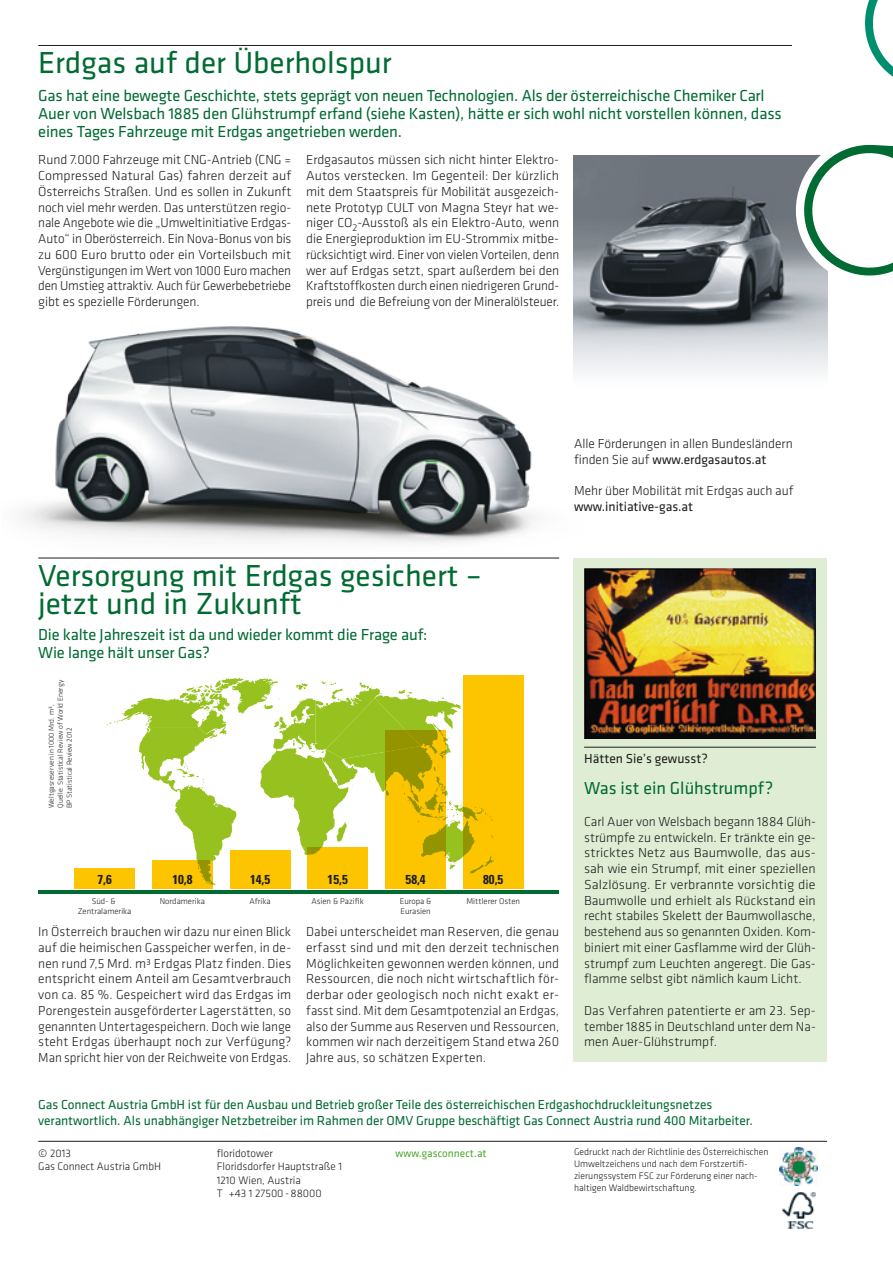
<style>
.page{position:relative;width:893px;height:1263px;background:#fff}
.page>*{position:absolute;margin:0;border:0;box-sizing:border-box;transform-origin:0 0}
.t1{font:31.5px/28.5px "Klavika";color:#006b32}
.t2{font:18px "Klavika";color:#006b32}
.t3{font:16.5px/18px "Klavika";letter-spacing:-.01em;color:#006b32}
.t4{font:300 13.5px/15.8px "Klavika";letter-spacing:-.005em;color:#1d1d1b;text-align:justify}
.t5{font:13.5px/15.8px "Klavika";letter-spacing:-.005em;color:#006b32}
.t6{font:13.5px "Klavika";color:#1d1d1b}
.t7{font:700 condensed 12.9px "Univers";color:#1d1d1b}
.t8{font:300 11.25px/13.5px "Klavika";color:#1d1d1b}
.t9{font:11.25px "Klavika";color:#50a930}
.t10{font:300 9.75px/12px "Klavika";color:#1d1d1b}
.t11{font:300 8.7px/10.4px "Klavika";color:#1d1d1b;text-align:center}
.t12{font:300 7.5px/9px "Klavika";color:#1d1d1b}
.s1{font-weight:400}
</style>
<div class="page">
<img style="left:573px;top:155px;width:223px;height:217px">
<svg style="left:796px;top:0;width:97px;height:372px"></svg>
<img style="left:23px;top:300px;width:574px;height:243px">
<svg style="left:122px;top:300px;width:20px;height:34px"></svg>
<hr style="left:38px;top:558px;width:521px;height:1px;background:#1d1d1b">
<hr style="left:38px;top:45px;width:754px;height:1px;background:#1d1d1b">
<img style="left:779px;top:1147px;width:38px;height:38px">
<img style="left:782px;top:1192px;width:34px;height:37px">
<hr style="left:38px;top:1141px;width:789px;height:1px;background:#1d1d1b">
<div style="left:573px;top:558px;width:253px;height:504px;background:#e0edd5"></div>
<hr style="left:584px;top:747px;width:232px;height:1px;background:#1d1d1b">
<img style="left:584px;top:568px;width:232px;height:170px">
<svg style="left:107px;top:678px;width:356px;height:208px"></svg>
<hr style="left:39px;top:891px;width:520px;height:3px;background:#006b32">
<div style="left:75px;top:868px;width:60px;height:21px;background:#fdc400"></div>
<div style="left:152px;top:860px;width:61px;height:29px;background:#fdc400"></div>
<div style="left:230px;top:850px;width:60px;height:39px;background:#fdc400"></div>
<div style="left:308px;top:847px;width:60px;height:42px;background:#fdc400"></div>
<svg style="left:385px;top:730px;width:61px;height:159px;background:#dab400"></svg>
<div style="left:463px;top:675px;width:61px;height:214px;background:#fdc400"></div>
<h1 class="t1" style="left:38px;top:49px;width:355px">Erdgas auf der Überholspur</h1>
<p class="t3" style="left:38px;top:86px;width:745px">Gas hat eine bewegte Geschichte, stets geprägt von neuen Technologien. Als der österreichische Chemiker Carl<br>Auer von Welsbach 1885 den Glühstrumpf erfand (siehe Kasten), hätte er sich wohl nicht vorstellen können, dass eines Tages Fahrzeuge mit Erdgas angetrieben werden.</p>
<p class="t4" style="left:38px;top:152px;width:255px">Rund 7.000 Fahrzeuge mit CNG-Antrieb (CNG = Compressed Natural Gas) fahren derzeit auf Österreichs Straßen. Und es sollen in Zukunft noch viel mehr werden. Das unterstützen regio&shy;nale Angebote wie die „Umweltinitiative Erdgas-Auto“ in Oberösterreich. Ein Nova-Bonus von bis zu 600 Euro brutto oder ein Vorteilsbuch mit Vergünstigungen im Wert von 1000 Euro machen den Umstieg attraktiv. Auch für Gewerbebetriebe gibt es spezielle Förderungen.</p>
<p class="t4" style="left:306px;top:152px;width:255px">Erdgasautos müssen sich nicht hinter Elektro-Autos verstecken. Im Gegenteil: Der kürzlich mit dem Staatspreis für Mobilität ausgezeich&shy;nete Prototyp CULT von Magna Steyr hat we&shy;niger CO<sub>2</sub>-Ausstoß als ein Elektro-Auto, wenn die Energieproduktion im EU-Strommix mitbe&shy;rücksichtigt wird. Einer von vielen Vorteilen, denn wer auf Erdgas setzt, spart außerdem bei den Kraftstoffkosten durch einen niedrigeren Grund&shy;preis und die Befreiung von der Mineralölsteuer.</p>
<p class="t4" style="left:574px;top:436px;width:220px">Alle Förderungen in allen Bundesländern finden Sie auf <span class="s1">www.erdgasautos.at</span></p>
<p class="t4" style="left:574px;top:483px;width:221px">Mehr über Mobilität mit Erdgas auch auf</p>
<p class="t6" style="left:574px;top:499px;width:121px">www.initiative-gas.at</p>
<h1 class="t1" style="left:38px;top:561px;width:445px">Versorgung mit Erdgas gesichert – jetzt und in Zukunft</h1>
<p class="t3" style="left:38px;top:626px;width:391px">Die kalte Jahreszeit ist da und wieder kommt die Frage auf:<br>Wie lange hält unser Gas?</p>
<p class="t12" style="left:47px;top:808px;width:129px;rotate:-90deg">Weltgasreserven in 1000 Mrd. m³,<br>Quelle: Statistical Review of World Energy<br>BP Statistical Review 2012</p>
<p class="t7" style="left:97px;top:872px;width:16px">7,6</p>
<p class="t11" style="left:78px;top:896px;width:55px">Süd- &amp;<br>Zentralamerika</p>
<p class="t7" style="left:172px;top:872px;width:22px">10,8</p>
<p class="t11" style="left:160px;top:896px;width:47px">Nordamerika</p>
<p class="t7" style="left:250px;top:872px;width:22px">14,5</p>
<p class="t11" style="left:250px;top:896px;width:23px">Afrika</p>
<p class="t7" style="left:328px;top:872px;width:22px">15,5</p>
<p class="t11" style="left:311px;top:896px;width:54px">Asien &amp; Pazifik</p>
<p class="t7" style="left:406px;top:872px;width:22px">58,4</p>
<p class="t11" style="left:400px;top:896px;width:33px;text-align:left">Europa &amp;<br>Eurasien</p>
<p class="t7" style="left:483px;top:872px;width:22px">80,5</p>
<p class="t11" style="left:466px;top:896px;width:55px">Mittlerer Osten</p>
<p class="t4" style="left:38px;top:924px;width:255px">In Österreich brauchen wir dazu nur einen Blick auf die heimischen Gasspeicher werfen, in de&shy;nen rund 7,5 Mrd. m³ Erdgas Platz finden. Dies entspricht einem Anteil am Gesamtverbrauch von ca. 85 %. Gespeichert wird das Erdgas im Porengestein ausgeförderter Lagerstätten, so genannten Untertagespeichern. Doch wie lange steht Erdgas überhaupt noch zur Verfügung?<br>Man spricht hier von der Reichweite von Erdgas.</p>
<p class="t4" style="left:306px;top:924px;width:255px">Dabei unterscheidet man Reserven, die genau erfasst sind und mit den derzeit technischen Möglichkeiten gewonnen werden können, und Ressourcen, die noch nicht wirtschaftlich för&shy;derbar oder geologisch noch nicht exakt er&shy;fasst sind. Mit dem Gesamtpotenzial an Erdgas, also der Summe aus Reserven und Ressourcen, kommen wir nach derzeitigem Stand etwa 260<br>Jahre aus, so schätzen Experten.</p>
<p class="t6" style="left:584px;top:751px;width:125px">Hätten Sie’s gewusst?</p>
<h2 class="t2" style="left:584px;top:779px;width:191px">Was ist ein Glühstrumpf?</h2>
<p class="t4" style="left:584px;top:814px;width:233px">Carl Auer von Welsbach begann 1884 Glüh&shy;strümpfe zu entwickeln. Er tränkte ein ge&shy;stricktes Netz aus Baumwolle, das aus&shy;sah wie ein Strumpf, mit einer speziellen Salzlösung. Er verbrannte vorsichtig die Baumwolle und erhielt als Rückstand ein recht stabiles Skelett der Baumwollasche, bestehend aus so genannten Oxiden. Kom&shy;biniert mit einer Gasflamme wird der Glüh&shy;strumpf zum Leuchten angeregt. Die Gas&shy;flamme selbst gibt nämlich kaum Licht.</p>
<p class="t4" style="left:584px;top:1003px;width:233px">Das Verfahren patentierte er am 23. Sep&shy;tember 1885 in Deutschland unter dem Na&shy;men Auer-Glühstrumpf.</p>
<p class="t5" style="left:38px;top:1097px;width:716px">Gas Connect Austria GmbH ist für den Ausbau und Betrieb großer Teile des österreichischen Erdgashochdruckleitungsnetzes verantwortlich. Als unabhängiger Netzbetreiber im Rahmen der OMV Gruppe beschäftigt Gas Connect Austria rund 400 Mitarbeiter.</p>
<p class="t8" style="left:38px;top:1146px;width:124px">© 2013<br>Gas Connect Austria GmbH</p>
<p class="t8" style="left:217px;top:1146px;width:127px">floridotower<br>Floridsdorfer Hauptstraße 1<br>1210 Wien, Austria<br>T +43 1 27500-88000</p>
<p class="t9" style="left:395px;top:1147px;width:93px">www.gasconnect.at</p>
<p class="t10" style="left:574px;top:1146px;width:196px">Gedruckt nach der Richtlinie des Österreichischen Umweltzeichens und nach dem Forstzertifi&shy;zierungssystem FSC zur Förderung einer nach&shy;haltigen Waldbewirtschaftung.</p>
</div>
